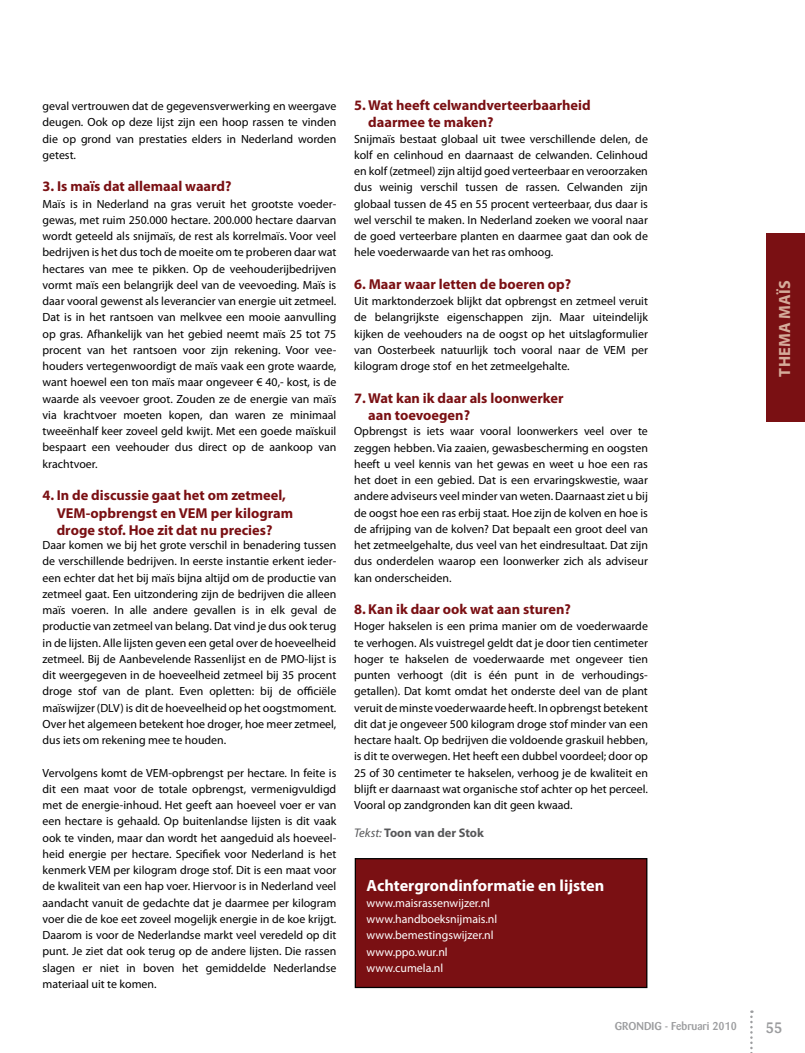
<style>
.page{position:relative;width:805px;height:1053px;background:#fff}
.page>*{position:absolute;margin:0;border:0;box-sizing:border-box;transform-origin:0 0}
.t1{font:700 16.25px "Myriad Pro";color:#fff}
.t2{font:700 16.25px "Myriad Pro";letter-spacing:.02em;color:#d5ab9a}
.t3{font:500 15px "Barmeno Pro";color:#9c9d9f}
.t4{font:700 14.38px/17.2px "Myriad Pro";color:#7a1013}
.t5{font:700 12.5px "Myriad Pro";color:#58585a}
.t6{font:11.88px/16.2px "Myriad Pro";color:#000;text-align:justify}
.t7{font:11.88px/16.2px "Myriad Pro";color:#fff}
.t8{font:500 11.25px "Barmeno Pro";color:#9c9d9f}
.s1{font-weight:400;font-style:italic}
</style>
<div class="page">
<svg style="left:750px;top:1010px;width:2px;height:43px"></svg>
<div style="left:766px;top:234px;width:38px;height:188px;background:#7a1013"></div>
<div style="left:355px;top:858px;width:291px;height:129px;background:#7a1013"></div>
<div style="left:354px;top:858px;width:293px;height:130px;border:1px solid #000"></div>
<p class="t6" style="left:43px;top:98px;width:295px">geval vertrouwen dat de gegevensverwerking en weergave deugen. Ook op deze lijst zijn een hoop rassen te vinden die op grond van prestaties elders in Nederland worden getest.</p>
<p class="t4" style="left:43px;top:177px;width:190px">3. Is maïs dat allemaal waard?</p>
<p class="t6" style="left:43px;top:195px;width:295px">Maïs is in Nederland na gras veruit het grootste voeder&shy;gewas, met ruim 250.000 hectare. 200.000 hectare daarvan wordt geteeld als snijmaïs, de rest als korrelmaïs. Voor veel bedrijven is het dus toch de moeite om te proberen daar wat hectares van mee te pikken. Op de veehouderijbedrijven vormt maïs een belangrijk deel van de veevoeding. Maïs is daar vooral gewenst als leverancier van energie uit zetmeel.<br>Dat is in het rantsoen van melkvee een mooie aanvulling op gras. Afhankelijk van het gebied neemt maïs 25 tot 75 procent van het rantsoen voor zijn rekening. Voor vee&shy;houders vertegenwoordigt de maïs vaak een grote waarde, want hoewel een ton maïs maar ongeveer € 40,- kost, is de waarde als veevoer groot. Zouden ze de energie van maïs via krachtvoer moeten kopen, dan waren ze minimaal tweeënhalf keer zoveel geld kwijt. Met een goede maïskuil bespaart een veehouder dus direct op de aankoop van krachtvoer.</p>
<p class="t4" style="left:57px;top:486px;width:238px;text-indent:-14px">4. In de discussie gaat het om zetmeel,<br>VEM-opbrengst en VEM per kilogram droge stof. Hoe zit dat nu precies?</p>
<p class="t6" style="left:43px;top:536px;width:295px">Daar komen we bij het grote verschil in benadering tussen de verschillende bedrijven. In eerste instantie erkent ieder&shy;een echter dat het bij maïs bijna altijd om de productie van zetmeel gaat. Een uitzondering zijn de bedrijven die alleen maïs voeren. In alle andere gevallen is in elk geval de productie van zetmeel van belang. Dat vind je dus ook terug in de lijsten. Alle lijsten geven een getal over de hoeveelheid zetmeel. Bij de Aanbevelende Rassenlijst en de PMO-lijst is dit weergegeven in de hoeveelheid zetmeel bij 35 procent droge stof van de plant. Even opletten: bij de officiële maïswijzer (DLV) is dit de hoeveelheid op het oogstmoment.<br>Over het algemeen betekent hoe droger, hoe meer zetmeel, dus iets om rekening mee te houden.</p>
<p class="t6" style="left:43px;top:764px;width:295px">Vervolgens komt de VEM-opbrengst per hectare. In feite is dit een maat voor de totale opbrengst, vermenigvuldigd met de energie-inhoud. Het geeft aan hoeveel voer er van een hectare is gehaald. Op buitenlandse lijsten is dit vaak ook te vinden, maar dan wordt het aangeduid als hoeveel&shy;heid energie per hectare. Specifiek voor Nederland is het kenmerk VEM per kilogram droge stof. Dit is een maat voor de kwaliteit van een hap voer. Hiervoor is in Nederland veel aandacht vanuit de gedachte dat je daarmee per kilogram voer die de koe eet zoveel mogelijk energie in de koe krijgt.<br>Daarom is voor de Nederlandse markt veel veredeld op dit punt. Je ziet dat ook terug op de andere lijsten. Die rassen slagen er niet in boven het gemiddelde Nederlandse materiaal uit te komen.</p>
<p class="t4" style="left:368px;top:96px;width:224px;text-indent:-14px">5. Wat heeft celwandverteerbaarheid daarmee te maken?</p>
<p class="t6" style="left:354px;top:130px;width:295px">Snijmaïs bestaat globaal uit twee verschillende delen, de kolf en celinhoud en daarnaast de celwanden. Celinhoud en kolf (zetmeel) zijn altijd goed verteerbaar en veroorzaken dus weinig verschil tussen de rassen. Celwanden zijn globaal tussen de 45 en 55 procent verteerbaar, dus daar is wel verschil te maken. In Nederland zoeken we vooral naar de goed verteerbare planten en daarmee gaat dan ook de hele voederwaarde van het ras omhoog.</p>
<p class="t4" style="left:354px;top:275px;width:218px">6. Maar waar letten de boeren op?</p>
<p class="t6" style="left:354px;top:293px;width:295px">Uit marktonderzoek blijkt dat opbrengst en zetmeel veruit de belangrijkste eigenschappen zijn. Maar uiteindelijk kijken de veehouders na de oogst op het uitslagformulier van Oosterbeek natuurlijk toch vooral naar de VEM per kilogram droge stof en het zetmeelgehalte.</p>
<p class="t4" style="left:368px;top:389px;width:197px;text-indent:-14px">7. Wat kan ik daar als loonwerker aan toevoegen?</p>
<p class="t6" style="left:354px;top:423px;width:295px">Opbrengst is iets waar vooral loonwerkers veel over te zeggen hebben. Via zaaien, gewasbescherming en oogsten heeft u veel kennis van het gewas en weet u hoe een ras het doet in een gebied. Dat is een ervaringskwestie, waar andere adviseurs veel minder van weten. Daarnaast ziet u bij de oogst hoe een ras erbij staat. Hoe zijn de kolven en hoe is de afrijping van de kolven? Dat bepaalt een groot deel van het zetmeelgehalte, dus veel van het eindresultaat. Dat zijn dus onderdelen waarop een loonwerker zich als adviseur kan onderscheiden.</p>
<p class="t4" style="left:354px;top:600px;width:218px">8. Kan ik daar ook wat aan sturen?</p>
<p class="t6" style="left:354px;top:618px;width:295px">Hoger hakselen is een prima manier om de voederwaarde te verhogen. Als vuistregel geldt dat je door tien centimeter hoger te hakselen de voederwaarde met ongeveer tien punten verhoogt (dit is één punt in de verhoudings&shy;getallen). Dat komt omdat het onderste deel van de plant veruit de minste voederwaarde heeft. In opbrengst betekent dit dat je ongeveer 500 kilogram droge stof minder van een hectare haalt. Op bedrijven die voldoende graskuil hebben, is dit te overwegen. Het heeft een dubbel voordeel; door op 25 of 30 centimeter te hakselen, verhoog je de kwaliteit en blijft er daarnaast wat organische stof achter op het perceel.<br>Vooral op zandgronden kan dit geen kwaad.</p>
<p class="t5" style="left:354px;top:824px;width:131px"><span class="s1">Tekst:</span> Toon van der Stok</p>
<h1 class="t1" style="left:366px;top:874px;width:239px">Achtergrondinformatie en lijsten</h1>
<p class="t7" style="left:366px;top:894px;width:132px">www.maisrassenwijzer.nl www.handboeksnijmais.nl www.bemestingswijzer.nl www.ppo.wur.nl www.cumela.nl</p>
<h1 class="t2" style="left:773px;top:376px;width:98px;rotate:-90deg">THEMA MAïs</h1>
<p class="t8" style="left:614px;top:1018px;width:123px">GRONDIG - Februari 2010</p>
<p class="t3" style="left:765px;top:1017px;width:18px">55</p>
</div>
